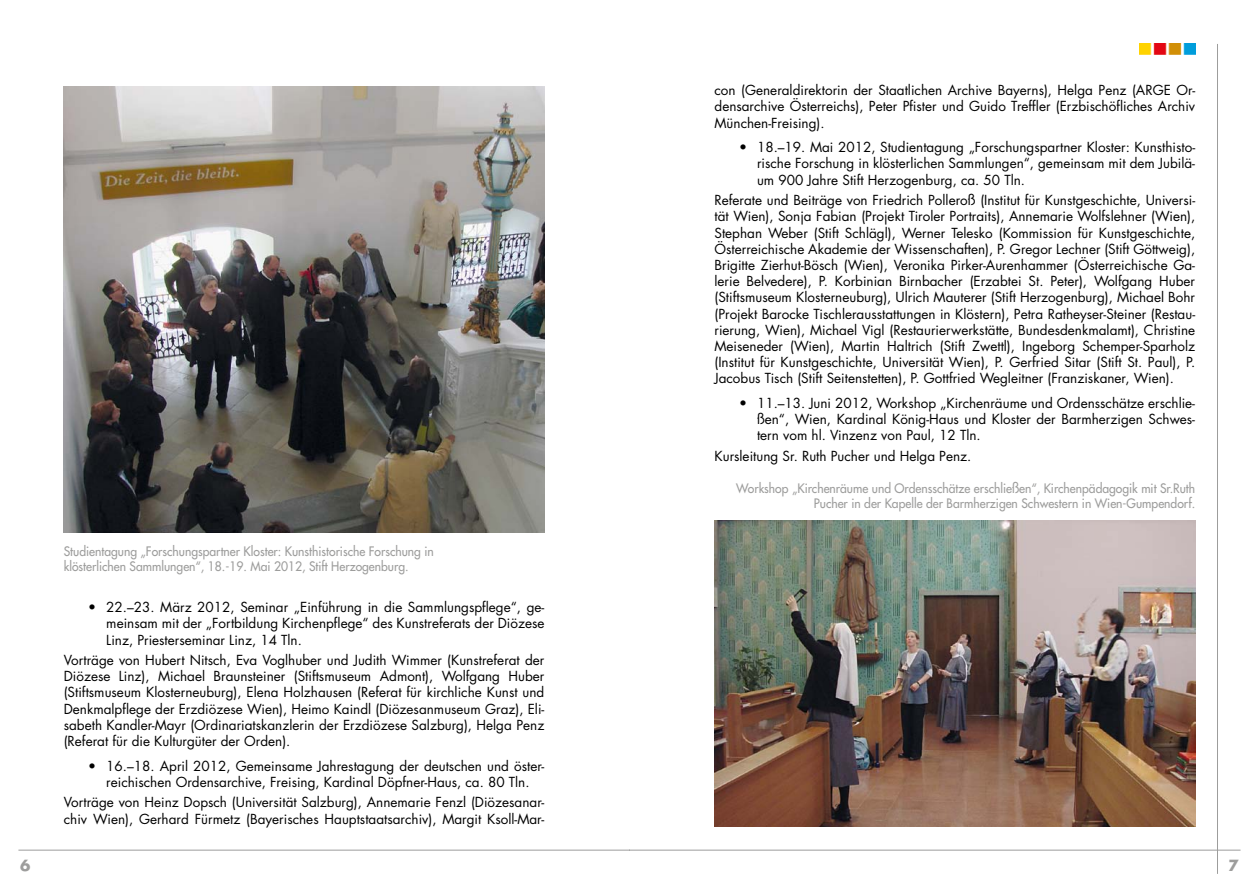
<style>
.page{position:relative;width:1259px;height:893px;background:#fff}
.page>*{position:absolute;margin:0;border:0;box-sizing:border-box;transform-origin:0 0}
.t1{font:700 15px "Futura";color:#9d9d9c}
.t2{font:13.5px/16.2px "Futura";color:#000;text-align:justify}
.t3{font:12.75px/15px "Futura";color:#9d9d9c;scale:.95 1}
</style>
<div class="page">
<hr style="left:18px;top:850px;width:611px;height:1px;background:#9d9d9c">
<hr style="left:629px;top:850px;width:611px;height:1px;background:#9d9d9c">
<hr style="left:1217px;top:44px;width:1px;height:830px;background:#9d9d9c">
<img style="left:1139px;top:44px;width:56px;height:11px">
<img style="left:64px;top:86px;width:480px;height:446px">
<img style="left:714px;top:521px;width:481px;height:305px">
<p class="t3" style="left:64px;top:543px;width:391px">Studientagung „Forschungspartner Kloster: Kunsthistorische Forschung in klösterlichen Sammlungen“, 18.-19. Mai 2012, Stift Herzogenburg.</p>
<p class="t2" style="left:106px;top:599px;width:439px;text-indent:-18px">• 22.–23. März 2012, Seminar „Einführung in die Sammlungspflege“, ge&shy;meinsam mit der „Fortbildung Kirchenpflege“ des Kunstreferats der Diözese Linz, Priesterseminar Linz, 14 Tln.</p>
<p class="t2" style="left:64px;top:652px;width:482px">Vorträge von Hubert Nitsch, Eva Voglhuber und Judith Wimmer (Kunstreferat der Diözese Linz), Michael Braunsteiner (Stiftsmuseum Admont), Wolfgang Huber (Stiftsmuseum Klosterneuburg), Elena Holzhausen (Referat für kirchliche Kunst und Denkmalpflege der Erzdiözese Wien), Heimo Kaindl (Diözesanmuseum Graz), Eli&shy;sabeth Kandler-Mayr (Ordinariatskanzlerin der Erzdiözese Salzburg), Helga Penz (Referat für die Kulturgüter der Orden).</p>
<p class="t2" style="left:88px;top:758px;width:457px;text-align:center">• 16.–18. April 2012, Gemeinsame Jahrestagung der deutschen und öster&shy;reichischen Ordensarchive, Freising, Kardinal Döpfner-Haus, ca. 80 Tln.</p>
<p class="t2" style="left:64px;top:794px;width:482px">Vorträge von Heinz Dopsch (Universität Salzburg), Annemarie Fenzl (Diözesanar&shy;chiv Wien), Gerhard Fürmetz (Bayerisches Hauptstaatsarchiv), Margit Ksoll-Mar-</p>
<p class="t2" style="left:714px;top:82px;width:482px">con (Generaldirektorin der Staatlichen Archive Bayerns), Helga Penz (ARGE Or&shy;densarchive Österreichs), Peter Pfister und Guido Treffler (Erzbischöfliches Archiv München-Freising).</p>
<p class="t2" style="left:757px;top:139px;width:439px;text-indent:-18px">• 18.–19. Mai 2012, Studientagung „Forschungspartner Kloster: Kunsthisto&shy;rische Forschung in klösterlichen Sammlungen“, gemeinsam mit dem Jubilä&shy;um 900 Jahre Stift Herzogenburg, ca. 50 Tln.</p>
<p class="t2" style="left:714px;top:192px;width:482px">Referate und Beiträge von Friedrich Polleroß (Institut für Kunstgeschichte, Universi&shy;tät Wien), Sonja Fabian (Projekt Tiroler Portraits), Annemarie Wolfslehner (Wien), Stephan Weber (Stift Schlägl), Werner Telesko (Kommission für Kunstgeschichte, Österreichische Akademie der Wissenschaften), P. Gregor Lechner (Stift Göttweig), Brigitte Zierhut-Bösch (Wien), Veronika Pirker-Aurenhammer (Österreichische Ga&shy;lerie Belvedere), P. Korbinian Birnbacher (Erzabtei St. Peter), Wolfgang Huber (Stiftsmuseum Klosterneuburg), Ulrich Mauterer (Stift Herzogenburg), Michael Bohr (Projekt Barocke Tischlerausstattungen in Klöstern), Petra Ratheyser-Steiner (Restau&shy;rierung, Wien), Michael Vigl (Restaurierwerkstätte, Bundesdenkmalamt), Christine Meiseneder (Wien), Martin Haltrich (Stift Zwettl), Ingeborg Schemper-Sparholz (Institut für Kunstgeschichte, Universität Wien), P. Gerfried Sitar (Stift St. Paul), P.<br>Jacobus Tisch (Stift Seitenstetten), P. Gottfried Wegleitner (Franziskaner, Wien).</p>
<p class="t2" style="left:757px;top:395px;width:439px;text-indent:-18px">• 11.–13. Juni 2012, Workshop „Kirchenräume und Ordensschätze erschlie&shy;ßen“, Wien, Kardinal König-Haus und Kloster der Barmherzigen Schwes&shy;tern vom hl. Vinzenz von Paul, 12 Tln.</p>
<p class="t2" style="left:714px;top:448px;width:258px">Kursleitung Sr. Ruth Pucher und Helga Penz.</p>
<p class="t3" style="left:736px;top:481px;width:485px;text-align:right">Workshop „Kirchenräume und Ordensschätze erschließen“, Kirchenpädagogik mit Sr.Ruth<br>Pucher in der Kapelle der Barmherzigen Schwestern in Wien-Gumpendorf.</p>
<p class="t1" style="left:20px;top:856px;width:12px">6</p>
<p class="t1" style="left:1228px;top:855px;width:12px">7</p>
</div>
